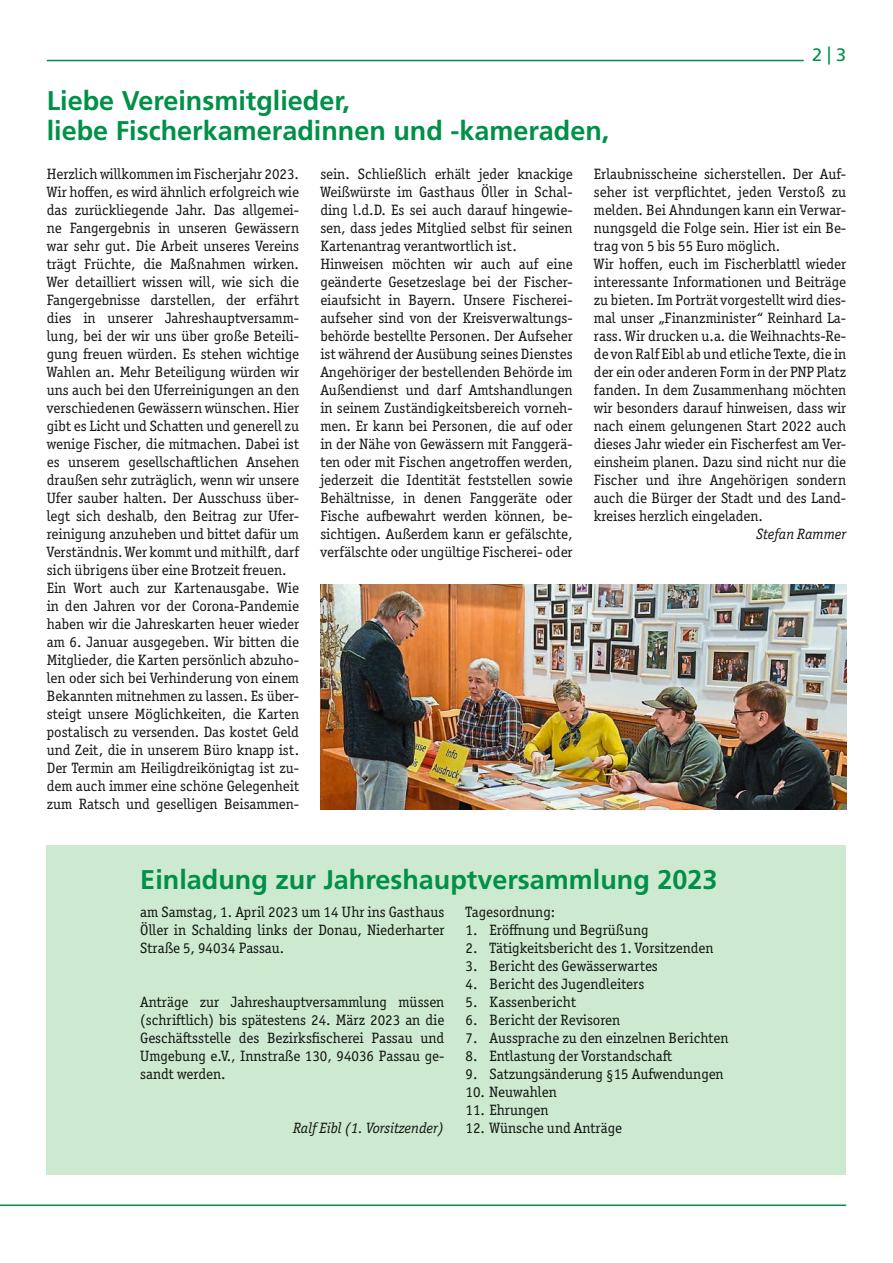
<style>
.page{position:relative;width:893px;height:1263px;background:#fff}
.page>*{position:absolute;margin:0;border:0;box-sizing:border-box;transform-origin:0 0}
.Überschriften{font:700 27px/30px "Frutiger LT Pro";color:#009048}
.t1{font:18px "Frutiger LT Pro";color:#009048}
.Grundtext{font:15px/18px "Officina Serif ITC Pro";color:#131413;text-align:justify}
.Autor{font:italic 15px "Officina Serif ITC Pro";color:#131413}
</style>
<div class="page">
<hr style="left:0;top:1204px;width:846px;height:2px;background:#009048">
<hr style="left:47px;top:60px;width:799px;height:1px;background:#009048">
<div style="left:804px;top:57px;width:51px;height:6px;background:#fff"></div>
<img style="left:320px;top:585px;width:526px;height:224px">
<div style="left:47px;top:845px;width:799px;height:329px;background:#cdead0"></div>
<p class="t1" style="left:812px;top:45px;width:36px">2 | 3</p>
<p class="Überschriften" style="left:47px;top:85px;width:564px">Liebe Vereinsmitglieder,<br>liebe Fischerkameradinnen und -kameraden,</p>
<p class="Grundtext" style="left:47px;top:165px;width:254px">Herzlich willkommen im Fischerjahr 2023.<br>Wir hoffen, es wird ähnlich erfolgreich wie das zurückliegende Jahr. Das allgemei&shy;ne Fangergebnis in unseren Gewässern war sehr gut. Die Arbeit unseres Vereins trägt Früchte, die Maßnahmen wirken.<br>Wer detailliert wissen will, wie sich die Fangergebnisse darstellen, der erfährt dies in unserer Jahreshauptversamm&shy;lung, bei der wir uns über große Beteili&shy;gung freuen würden. Es stehen wichtige Wahlen an. Mehr Beteiligung würden wir uns auch bei den Uferreinigungen an den verschiedenen Gewässern wünschen. Hier gibt es Licht und Schatten und generell zu wenige Fischer, die mitmachen. Dabei ist es unserem gesellschaftlichen Ansehen draußen sehr zuträglich, wenn wir unsere Ufer sauber halten. Der Ausschuss über&shy;legt sich deshalb, den Beitrag zur Ufer&shy;reinigung anzuheben und bittet dafür um Verständnis. Wer kommt und mithilft, darf sich übrigens über eine Brotzeit freuen.</p>
<p class="Grundtext" style="left:47px;top:579px;width:254px">Ein Wort auch zur Kartenausgabe. Wie in den Jahren vor der Corona-Pandemie haben wir die Jahreskarten heuer wieder am 6. Januar ausgegeben. Wir bitten die Mitglieder, die Karten persönlich abzuho&shy;len oder sich bei Verhinderung von einem Bekannten mitnehmen zu lassen. Es über&shy;steigt unsere Möglichkeiten, die Karten postalisch zu versenden. Das kostet Geld und Zeit, die in unserem Büro knapp ist.<br>Der Termin am Heiligdreikönigtag ist zu&shy;dem auch immer eine schöne Gelegenheit zum Ratsch und geselligen Beisammen-</p>
<p class="Grundtext" style="left:320px;top:165px;width:254px">sein. Schließlich erhält jeder knackige Weißwürste im Gasthaus Öller in Schal&shy;ding l.d.D. Es sei auch darauf hingewie&shy;sen, dass jedes Mitglied selbst für seinen Kartenantrag verantwortlich ist.</p>
<p class="Grundtext" style="left:320px;top:255px;width:254px">Hinweisen möchten wir auch auf eine geänderte Gesetzeslage bei der Fischer&shy;eiaufsicht in Bayern. Unsere Fischerei&shy;aufseher sind von der Kreisverwaltungs&shy;behörde bestellte Personen. Der Aufseher ist während der Ausübung seines Dienstes Angehöriger der bestellenden Behörde im Außendienst und darf Amtshandlungen in seinem Zuständigkeitsbereich vorneh&shy;men. Er kann bei Personen, die auf oder in der Nähe von Gewässern mit Fanggerä&shy;ten oder mit Fischen angetroffen werden, jederzeit die Identität feststellen sowie Behältnisse, in denen Fanggeräte oder Fische aufbewahrt werden können, be&shy;sichtigen. Außerdem kann er gefälschte, verfälschte oder ungültige Fischerei- oder</p>
<p class="Grundtext" style="left:594px;top:165px;width:254px">Erlaubnisscheine sicherstellen. Der Auf&shy;seher ist verpflichtet, jeden Verstoß zu melden. Bei Ahndungen kann ein Verwar&shy;nungsgeld die Folge sein. Hier ist ein Be&shy;trag von 5 bis 55 Euro möglich.</p>
<p class="Grundtext" style="left:594px;top:255px;width:254px">Wir hoffen, euch im Fischerblattl wieder interessante Informationen und Beiträge zu bieten. Im Porträt vorgestellt wird dies&shy;mal unser „Finanzminister“ Reinhard La&shy;rass. Wir drucken u.a. die Weihnachts-Re&shy;de von Ralf Eibl ab und etliche Texte, die in der ein oder anderen Form in der PNP Platz fanden. In dem Zusammenhang möchten wir besonders darauf hinweisen, dass wir nach einem gelungenen Start 2022 auch dieses Jahr wieder ein Fischerfest am Ver&shy;einsheim planen. Dazu sind nicht nur die Fischer und ihre Angehörigen sondern auch die Bürger der Stadt und des Land&shy;kreises herzlich eingeladen.</p>
<p class="Autor" style="left:757px;top:526px;width:91px">Stefan Rammer</p>
<p class="Überschriften" style="left:140px;top:864px;width:579px">Einladung zur Jahreshauptversammlung 2023</p>
<p class="Grundtext" style="left:140px;top:903px;width:306px">am Samstag, 1. April 2023 um 14 Uhr ins Gasthaus Öller in Schalding links der Donau, Niederharter Straße 5, 94034 Passau.</p>
<p class="Grundtext" style="left:466px;top:903px;width:91px">Tagesordnung:</p>
<p class="Grundtext" style="left:466px;top:921px;width:184px">1. Eröffnung und Begrüßung</p>
<p class="Grundtext" style="left:466px;top:939px;width:249px">2. Tätigkeitsbericht des 1. Vorsitzenden</p>
<p class="Grundtext" style="left:466px;top:957px;width:194px">3. Bericht des Gewässerwartes</p>
<p class="Grundtext" style="left:466px;top:975px;width:180px">4. Bericht des Jugendleiters</p>
<p class="Grundtext" style="left:466px;top:993px;width:112px">5. Kassenbericht</p>
<p class="Grundtext" style="left:466px;top:1011px;width:156px">6. Bericht der Revisoren</p>
<p class="Grundtext" style="left:466px;top:1029px;width:264px">7. Aussprache zu den einzelnen Berichten</p>
<p class="Grundtext" style="left:466px;top:1047px;width:208px">8. Entlastung der Vorstandschaft</p>
<p class="Grundtext" style="left:466px;top:1065px;width:260px">9. Satzungsänderung §15 Aufwendungen</p>
<p class="Grundtext" style="left:466px;top:1083px;width:93px">10. Neuwahlen</p>
<p class="Grundtext" style="left:466px;top:1101px;width:84px">11. Ehrungen</p>
<p class="Grundtext" style="left:466px;top:1119px;width:158px">12. Wünsche und Anträge</p>
<p class="Grundtext" style="left:140px;top:993px;width:306px">Anträge zur Jahreshauptversammlung müssen (schriftlich) bis spätestens 24. März 2023 an die Geschäftsstelle des Bezirksfischerei Passau und Umgebung e.V., Innstraße 130, 94036 Passau ge&shy;sandt werden.</p>
<p class="Autor" style="left:293px;top:1120px;width:153px">Ralf Eibl (1. Vorsitzender)</p>
</div>
